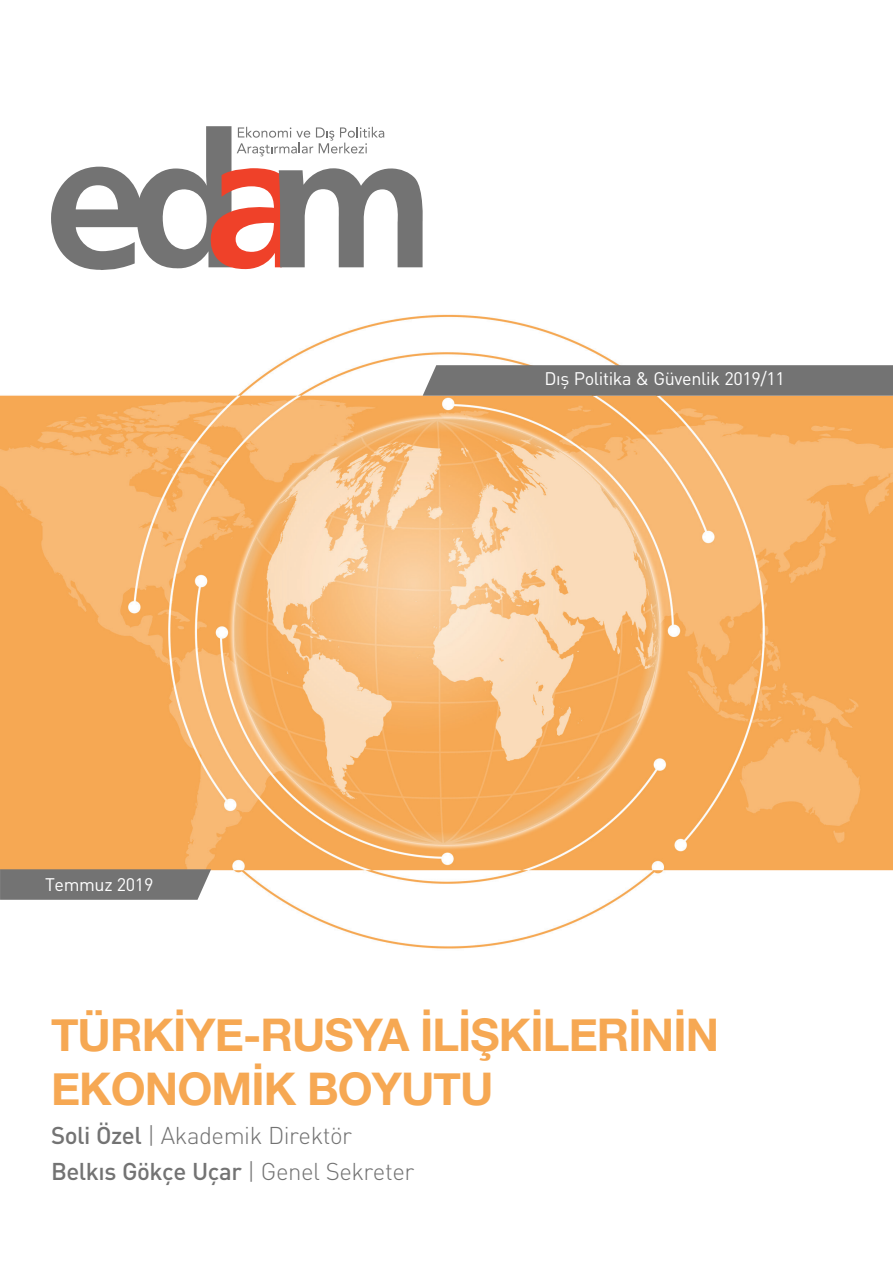
<style>
.page{position:relative;width:893px;height:1263px;background:#fff}
.page>*{position:absolute;margin:0;border:0;box-sizing:border-box;transform-origin:0 0}
.t1{font:700 45px/54px "Helvetica Neue";letter-spacing:-.02em;color:#f6a853}
.t2{font:300 24px/35.5px "DIN";letter-spacing:-.02em;color:#737373}
.t3{font:18px "DIN";letter-spacing:-.02em;color:#fff}
.s1{font-weight:500}
</style>
<div class="page">
<img style="left:0;top:314px;width:893px;height:635px">
<svg style="left:423px;top:365px;width:470px;height:31px;background:#777676"></svg>
<svg style="left:0;top:869px;width:211px;height:31px;background:#797878"></svg>
<svg style="left:51px;top:126px;width:372px;height:144px"></svg>
<p class="t3" style="left:45px;top:873px;width:110px">Temmuz 2019</p>
<p class="t3" style="left:545px;top:368px;width:242px">Dış Politika &amp; Güvenlik 2019/11</p>
<h1 class="t1" style="left:51px;top:1007px;width:670px">TÜRKİYE-RUSYA İLİŞKİLERİNİN<br>EKONOMİK BOYUTU</h1>
<p class="t2" style="left:51px;top:1117px;width:365px"><span class="s1">Soli Özel</span> | Akademik Direktör<br><span class="s1">Belkıs Gökçe Uçar</span> | Genel Sekreter</p>
</div>
